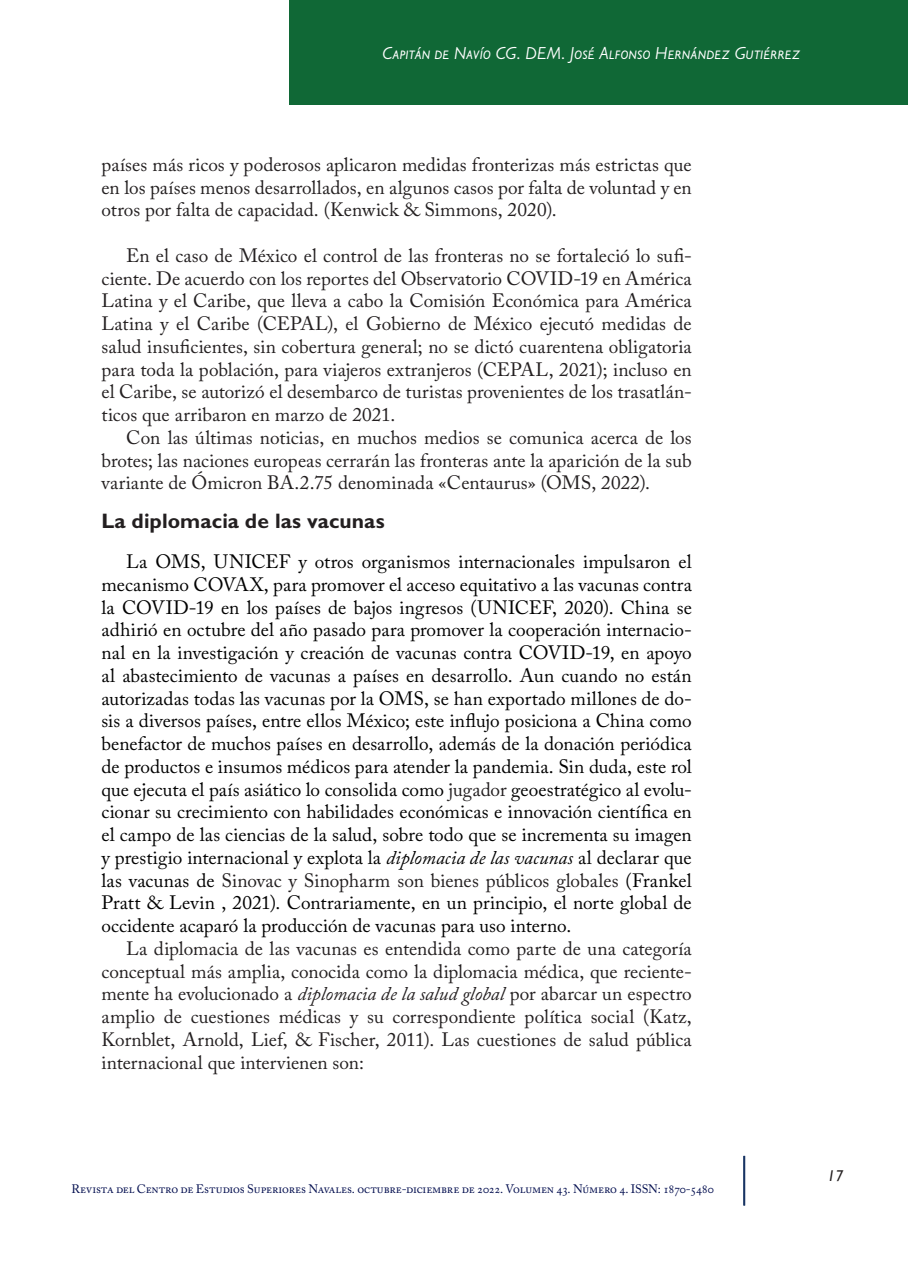
<style>
.page{position:relative;width:908px;height:1270px;background:#fff}
.page>*{position:absolute;margin:0;border:0;box-sizing:border-box;transform-origin:0 0}
._03_Subtítulos__IZQU{font:700 21px "Gill Sans";color:#231f20}
._05_Normal{font:19.25px/22.8px "Adobe Caslon Pro";color:#231f20;text-align:justify}
._05_Normal-2{font:19.25px/22.8px "Adobe Caslon Pro";color:#000;text-align:justify}
.t1{font:italic 17.5px "Gill Sans";letter-spacing:.02em;color:#fff}
.t2{font:italic 500 15.75px "Gill Sans";color:#231f20}
.t3{font:12.25px "Adobe Caslon Pro";letter-spacing:-.015em;color:#030e4f}
.s1{color:#231f20}
.s2{font-style:italic}
.s3{font-family:"Aller";font-weight:400;font-style:normal;color:#fff}
</style>
<div class="page">
<hr style="left:743px;top:1156px;width:2px;height:49px;background:#183463">
<div style="left:290px;top:0;width:618px;height:104px;background:#106836"></div>
<p class="t1" style="left:382px;top:43px;width:420px">Capitán de Navío CG. DEM. José Alfonso Hernández Gutiérrez</p>
<p class="_05_Normal" style="left:102px;top:153px;width:592px">países más ricos y poderosos aplicaron medidas fronterizas más estrictas que en los países menos desarrollados, en algunos casos por falta de voluntad y en otros por falta de capacidad. (Kenwick &amp; Simmons, 2020).</p>
<p class="_05_Normal" style="left:102px;top:244px;width:592px;text-indent:25px">En el caso de México el control de las fronteras no se fortaleció lo sufi&shy;ciente. De acuerdo con los reportes del Observatorio COVID-19 en América Latina y el Caribe, que lleva a cabo la Comisión Económica para América Latina y el Caribe (CEPAL), el Gobierno de México ejecutó medidas de salud insuficientes, sin cobertura general; no se dictó cuarentena obligatoria para toda la población, para viajeros extranjeros (CEPAL, 2021); incluso en el Caribe, se autorizó el desembarco de turistas provenientes de los trasatlán&shy;ticos que arribaron en marzo de 2021.</p>
<p class="_05_Normal" style="left:102px;top:426px;width:592px;text-indent:25px">Con las últimas noticias, en muchos medios se comunica acerca de los brotes; las naciones europeas cerrarán las fronteras ante la aparición de la sub variante de Ómicron BA.2.75 denominada «Centaurus» (OMS, 2022).</p>
<p class="_03_Subtítulos__IZQU" style="left:102px;top:508px;width:285px">La diplomacia de las vacunas</p>
<p class="_05_Normal-2" style="left:102px;top:550px;width:592px;text-indent:25px">La OMS, UNICEF y otros organismos internacionales impulsaron el mecanismo COVAX, para promover el acceso equitativo a las vacunas contra la COVID-19 en los países de bajos ingresos (UNICEF, 2020). China se adhirió en octubre del año pasado para promover la cooperación internacio&shy;nal en la investigación y creación de vacunas contra COVID-19, en apoyo al abastecimiento de vacunas a países en desarrollo. Aun cuando no están autorizadas todas las vacunas por la OMS, se han exportado millones de do&shy;sis a diversos países, entre ellos México; este influjo posiciona a China como benefactor de muchos países en desarrollo, además de la donación periódica de productos e insumos médicos para atender la pandemia. Sin duda, este rol que ejecuta el país asiático lo consolida como <span class="s1">jugador</span> geoestratégico al evolu&shy;cionar su crecimiento con habilidades económicas e innovación científica en el campo de las ciencias de la salud, sobre todo que se incrementa su imagen y prestigio internacional y explota la <span class="s2">diplomacia de las vacunas</span> al declarar que las vacunas de <span class="s1">Sinovac y Sinopharm son bienes públicos globales</span> (Frankel Pratt &amp; Levin , 2021). Contrariamente, en un principio, el norte global de occidente acaparó la producción de vacunas para uso interno.</p>
<p class="_05_Normal" style="left:102px;top:937px;width:592px;text-indent:25px">La diplomacia de las vacunas es entendida como parte de una categoría conceptual más amplia, conocida como la diplomacia médica, que reciente&shy;mente ha evolucionado a <span class="s2">diplomacia de la salud global</span> por abarcar un espectro amplio de cuestiones médicas y su correspondiente política social (Katz, Kornblet, Arnold, Lief, &amp; Fischer, 2011). Las cuestiones de salud pública internacional que intervienen son:</p>
<p class="t3" style="left:72px;top:1182px;width:644px">Revista del Centro de Estudios Superiores Navales. octubre-diciembre de 2022. Volumen 43. Número 4. ISSN: 1870-5480</p>
<p class="t2" style="left:825px;top:1166px;width:20px"><span class="s3">1</span>1 7</p>
</div>
